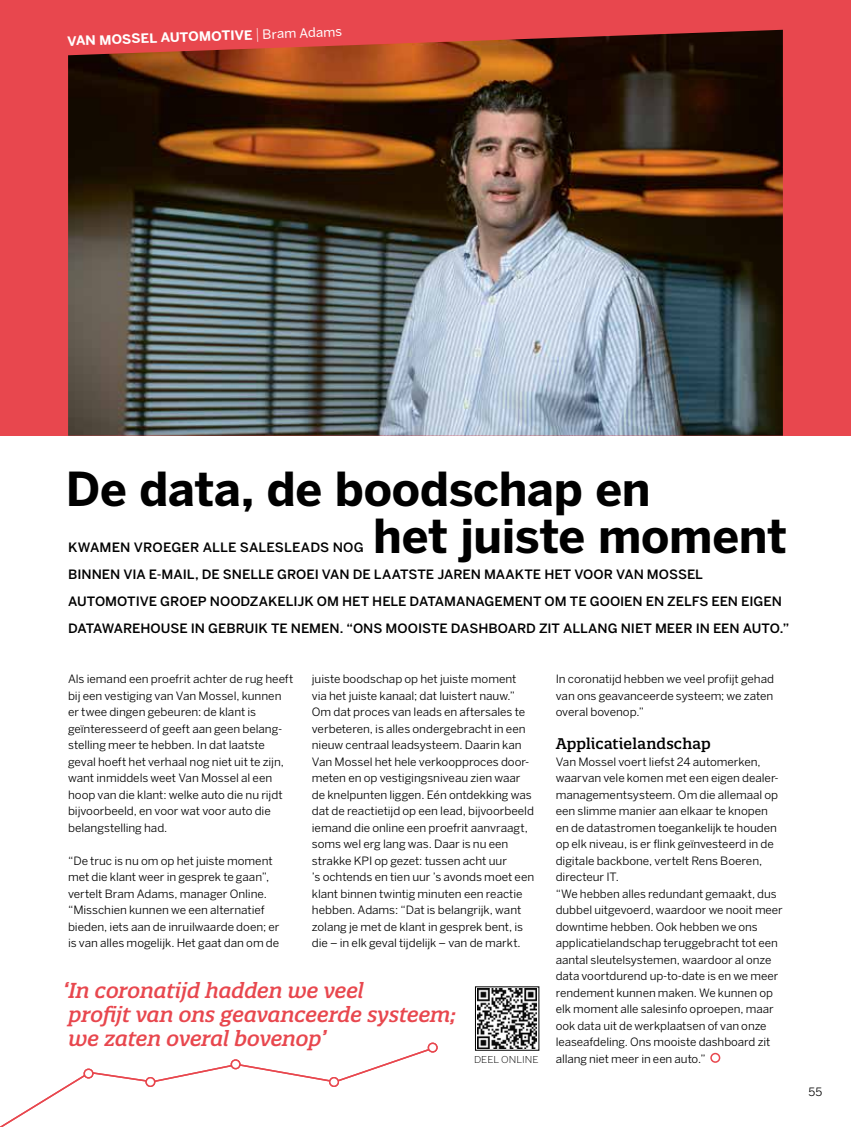
<style>
.page{position:relative;width:851px;height:1127px;background:#fff}
.page>*{position:absolute;margin:0;border:0;box-sizing:border-box;transform-origin:0 0}
.t1{font:700 46.5px/46.5px "Benton Sans";letter-spacing:-.005em;color:#000}
.t2{font:italic 500 21px/24px "Quatro Slab";letter-spacing:-.005em;color:#e8474e}
.t3{font:500 15px "Quatro Slab";letter-spacing:.01em;color:#000}
.t4{font:500 12.9px/27px "Benton Sans";color:#000;scale:1.05 1}
.t5{font:700 12.9px "Benton Sans";color:#fff;scale:1.05 1}
.t6{font:11.4px/16.5px "Benton Sans";letter-spacing:-.005em;color:#000}
.t7{font:300 9.45px "Benton Sans";color:#000;scale:1.09 1}
.s1{font-weight:300;font-size:14.7px}
.s2{font-weight:400}
</style>
<div class="page">
<img style="left:477px;top:989px;width:60px;height:59px">
<div style="left:475px;top:986px;width:64px;height:64px;border:1px solid #000"></div>
<div style="left:710px;top:1053px;width:10px;height:10px;border:2px solid #e8474e;border-radius:50%"></div>
<div style="left:0;top:0;width:850px;height:436px;background:#e8474e"></div>
<img style="left:68px;top:30px;width:714px;height:406px">
<svg style="left:0;top:1049px;width:434px;height:78px"></svg>
<div style="left:84px;top:1069px;width:9px;height:9px;background:#fff;border-radius:50%"></div>
<div style="left:83px;top:1068px;width:10px;height:10px;border:2px solid #e8474e;border-radius:50%"></div>
<div style="left:146px;top:1078px;width:9px;height:8px;background:#fff;border-radius:50%"></div>
<div style="left:145px;top:1077px;width:10px;height:10px;border:2px solid #e8474e;border-radius:50%"></div>
<div style="left:231px;top:1060px;width:9px;height:8px;background:#fff;border-radius:50%"></div>
<div style="left:230px;top:1059px;width:10px;height:10px;border:2px solid #e8474e;border-radius:50%"></div>
<div style="left:330px;top:1078px;width:8px;height:8px;background:#fff;border-radius:50%"></div>
<div style="left:329px;top:1077px;width:10px;height:10px;border:2px solid #e8474e;border-radius:50%"></div>
<div style="left:427px;top:1042px;width:10px;height:10px;border:2px solid #e8474e;border-radius:50%"></div>
<p class="t5" style="left:67px;top:33px;width:263px;rotate:-2deg">VAN MOSSEL AUTOMOTIVE <span class="s1">|</span> <span class="s2">Bram Adams</span></p>
<h1 class="t1" style="left:373px;top:465px;width:415px;text-indent:-307px">De data, de boodschap en<br>het juiste moment</h1>
<p class="t4" style="left:68px;top:533px;width:688px">KWAMEN VROEGER ALLE SALESLEADS NOG<br>BINNEN VIA E-MAIL, DE SNELLE GROEI VAN DE LAATSTE JAREN MAAKTE HET VOOR VAN MOSSEL AUTOMOTIVE GROEP NOODZAKELIJK OM HET HELE DATAMANAGEMENT OM TE GOOIEN EN ZELFS EEN EIGEN DATAWAREHOUSE IN GEBRUIK TE NEMEN. “ONS MOOISTE DASHBOARD ZIT ALLANG NIET MEER IN EEN AUTO.”</p>
<p class="t6" style="left:68px;top:671px;width:227px">Als iemand een proefrit achter de rug heeft bij een vestiging van Van Mossel, kunnen er twee dingen gebeuren: de klant is geïnteresseerd of geeft aan geen belang&shy;stelling meer te hebben. In dat laatste geval hoeft het verhaal nog niet uit te zijn, want inmiddels weet Van Mossel al een hoop van die klant: welke auto die nu rijdt bijvoorbeeld, en voor wat voor auto die belangstelling had.</p>
<p class="t6" style="left:68px;top:852px;width:213px">“De truc is nu om op het juiste moment met die klant weer in gesprek te gaan”, vertelt Bram Adams, manager Online. “Misschien kunnen we een alternatief bieden, iets aan de inruilwaarde doen; er is van alles mogelijk. Het gaat dan om de</p>
<p class="t6" style="left:312px;top:671px;width:224px">juiste boodschap op het juiste moment via het juiste kanaal; dat luistert nauw.” Om dat proces van leads en aftersales te verbeteren, is alles ondergebracht in een nieuw centraal leadsysteem. Daarin kan Van Mossel het hele verkoopproces door&shy;meten en op vestigingsniveau zien waar de knelpunten liggen. Eén ontdekking was dat de reactietijd op een lead, bijvoorbeeld iemand die online een proefrit aanvraagt, soms wel erg lang was. Daar is nu een strakke KPI op gezet: tussen acht uur<br>’s ochtends en tien uur ’s avonds moet een klant binnen twintig minuten een reactie hebben. Adams: “Dat is belangrijk, want zolang je met de klant in gesprek bent, is die – in elk geval tijdelijk – van de markt.</p>
<h2 class="t2" style="left:63px;top:978px;width:395px">‘In coronatijd hadden we veel<br>profijt van ons geavanceerde systeem; we zaten overal bovenop’</h2>
<p class="t7" style="left:474px;top:1054px;width:61px">DEEL ONLINE</p>
<p class="t6" style="left:555px;top:671px;width:220px;text-align:justify">In coronatijd hebben we veel profijt gehad van ons geavanceerde systeem; we zaten overal bovenop.”</p>
<h3 class="t3" style="left:555px;top:734px;width:156px">Applicatielandschap</h3>
<p class="t6" style="left:555px;top:753px;width:229px">Van Mossel voert liefst 24 automerken, waarvan vele komen met een eigen dealer&shy;managementsysteem. Om die allemaal op een slimme manier aan elkaar te knopen en de datastromen toegankelijk te houden op elk niveau, is er flink geïnvesteerd in de digitale backbone, vertelt Rens Boeren, directeur IT.<br>“We hebben alles redundant gemaakt, dus dubbel uitgevoerd, waardoor we nooit meer downtime hebben. Ook hebben we ons applicatielandschap teruggebracht tot een aantal sleutelsystemen, waardoor al onze data voortdurend up-to-date is en we meer rendement kunnen maken. We kunnen op elk moment alle salesinfo oproepen, maar ook data uit de werkplaatsen of van onze leaseafdeling. Ons mooiste dashboard zit allang niet meer in een auto.”</p>
<p class="t6" style="left:808px;top:1083px;width:15px">55</p>
</div>
